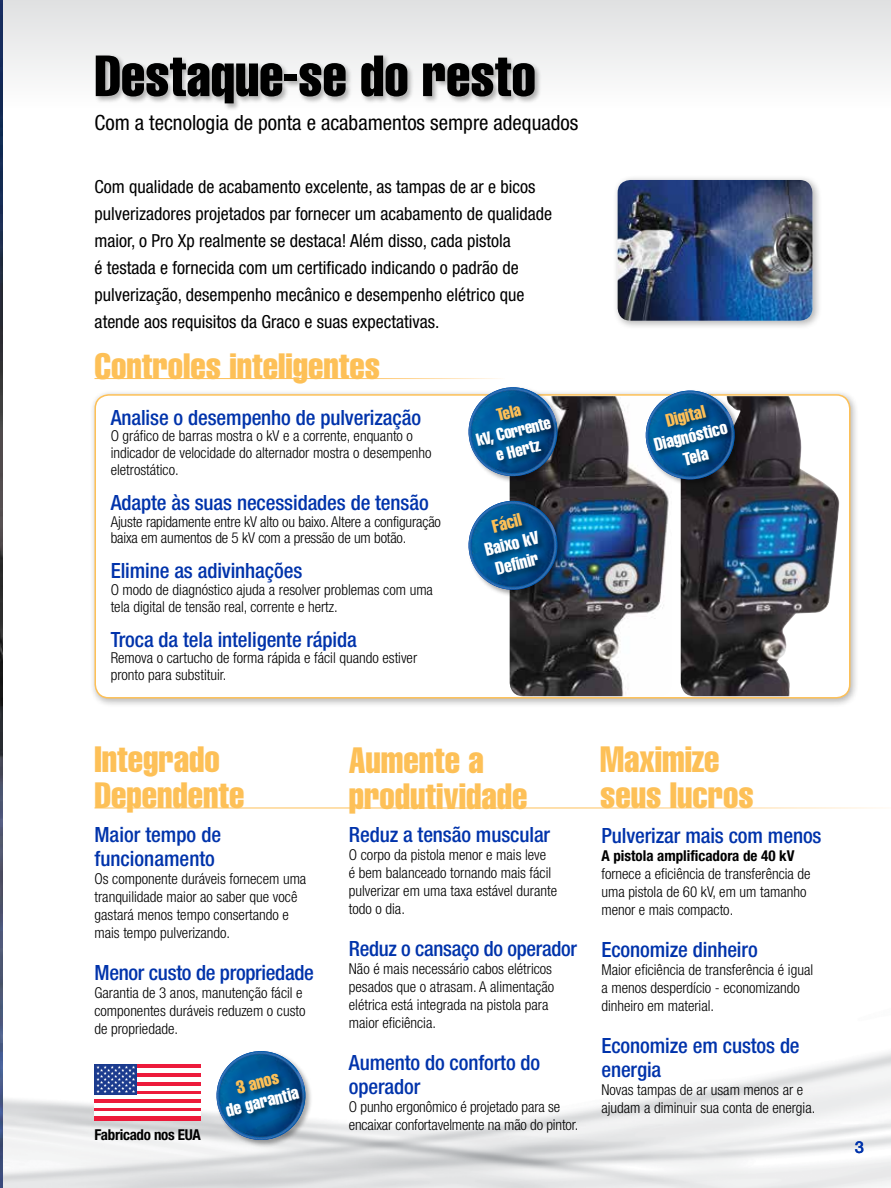
<style>
.page{position:relative;width:891px;height:1188px;background:#fff}
.page>*{position:absolute;margin:0;border:0;box-sizing:border-box;transform-origin:0 0}
.t1{font:57px "Helvetica LT Std Comp";color:#000}
.t2{font:36px/36px "Helvetica LT Std Comp";color:#fdc057}
.t3{font:500 condensed 21px/24px "Helvetica Neue LT Std";letter-spacing:-.005em;color:#0033ab}
.t4{font:condensed 21px "Helvetica Neue LT Std";color:#000}
.t5{font:condensed 18px/27px "Helvetica Neue LT Std";color:#000}
.t6{font:18px/21px "Helvetica LT Std Comp";color:#fff;text-align:center}
.t7{font:18px "Helvetica LT Std Comp";color:#fdc057}
.t8{font:17.25px/19.5px "Helvetica LT Std Comp";color:#fff;text-align:center}
.t9{font:17.25px "Helvetica LT Std Comp";color:#fdc057}
.t10{font:500 16.5px "Helvetica Neue LT Std";color:#0033ab}
.t11{font:300 condensed 15px/18px "Helvetica Neue LT Std";color:#000}
.t12{font:700 condensed 15px "Helvetica Neue LT Std";color:#000}
.t13{font:700 condensed 15px "Helvetica Neue LT Std";letter-spacing:-.02em;color:#000}
</style>
<div class="page">
<img style="left:2px;top:958px;width:889px;height:230px">
<div style="left:0;top:0;width:891px;height:108px;background:linear-gradient(to bottom,#dfe0e1,#fdfdfd)"></div>
<img style="left:0;top:0;width:2px;height:1188px">
<div style="left:90px;top:389px;width:770px;height:319px;background:#000;opacity:.3"></div>
<div style="left:95px;top:395px;width:755px;height:303px;background:#fff;border-radius:14px"></div>
<div style="left:94px;top:394px;width:756px;height:305px;border:2px solid #fdc057;border-radius:14px"></div>
<img style="left:681px;top:396px;width:160px;height:300px">
<img style="left:510px;top:396px;width:159px;height:300px">
<div style="left:215px;top:1050px;width:98px;height:98px;background:#000;opacity:.34"></div>
<svg style="left:211px;top:1045px;width:100px;height:6px"></svg>
<img style="left:211px;top:1051px;width:100px;height:95px">
<div style="left:225px;top:1073px;width:82px;height:50px;background:#000;opacity:.42"></div>
<div style="left:467px;top:500px;width:98px;height:97px;background:#000;opacity:.34"></div>
<svg style="left:467px;top:495px;width:96px;height:6px"></svg>
<img style="left:467px;top:501px;width:96px;height:95px">
<div style="left:483px;top:513px;width:63px;height:70px;background:#000;opacity:.42"></div>
<div style="left:644px;top:389px;width:98px;height:98px;background:#000;opacity:.34"></div>
<svg style="left:640px;top:389px;width:101px;height:2px"></svg>
<img style="left:640px;top:391px;width:101px;height:94px">
<div style="left:652px;top:404px;width:83px;height:69px;background:#000;opacity:.42"></div>
<div style="left:467px;top:386px;width:98px;height:98px;background:#000;opacity:.34"></div>
<svg style="left:467px;top:386px;width:96px;height:1px"></svg>
<img style="left:463px;top:387px;width:100px;height:95px">
<div style="left:474px;top:404px;width:85px;height:65px;background:#000;opacity:.42"></div>
<div style="left:95px;top:54px;width:447px;height:57px;background:#000;opacity:.3"></div>
<div style="left:94px;top:1064px;width:107px;height:5px;background:#ed1a3b"></div>
<hr style="left:94px;top:1073px;width:107px;height:4px;background:#ed1a3b">
<hr style="left:94px;top:1082px;width:107px;height:4px;background:#ed1a3b">
<div style="left:94px;top:1090px;width:107px;height:5px;background:#ed1a3b"></div>
<hr style="left:94px;top:1099px;width:107px;height:4px;background:#ed1a3b">
<div style="left:94px;top:1107px;width:107px;height:5px;background:#ed1a3b"></div>
<hr style="left:94px;top:1116px;width:107px;height:4px;background:#ed1a3b">
<hr style="left:94px;top:1069px;width:107px;height:4px;background:#fff">
<div style="left:94px;top:1077px;width:107px;height:5px;background:#fff"></div>
<hr style="left:94px;top:1086px;width:107px;height:4px;background:#fff">
<hr style="left:94px;top:1095px;width:107px;height:4px;background:#fff">
<hr style="left:94px;top:1103px;width:107px;height:4px;background:#fff">
<hr style="left:94px;top:1112px;width:107px;height:4px;background:#fff">
<div style="left:94px;top:1064px;width:43px;height:31px;background:#1b3b8e"></div>
<svg style="left:96px;top:1066px;width:39px;height:27px"></svg>
<div style="left:613px;top:175px;width:209px;height:155px;background:#000;opacity:.3"></div>
<img style="left:618px;top:180px;width:195px;height:141px">
<h1 class="t1" style="left:94px;top:40px;width:443px">Destaque-se do resto</h1>
<h3 class="t4" style="left:94px;top:111px;width:485px">Com a tecnologia de ponta e acabamentos sempre adequados</h3>
<p class="t5" style="left:94px;top:173px;width:459px">Com qualidade de acabamento excelente, as tampas de ar e bicos pulverizadores projetados par fornecer um acabamento de qualidade maior, o Pro Xp realmente se destaca! Além disso, cada pistola<br>é testada e fornecida com um certificado indicando o padrão de pulverização, desempenho mecânico e desempenho elétrico que atende aos requisitos da Graco e suas expectativas.</p>
<h2 class="t2" style="left:94px;top:347px;width:287px">Controles inteligentes</h2>
<h3 class="t3" style="left:111px;top:405px;width:312px">Analise o desempenho de pulverização</h3>
<p class="t11" style="left:111px;top:428px;width:322px;line-height:16.8px">O gráfico de barras mostra o kV e a corrente, enquanto o indicador de velocidade do alternador mostra o desempenho eletrostático.</p>
<h3 class="t3" style="left:111px;top:490px;width:320px">Adapte às suas necessidades de tensão</h3>
<p class="t11" style="left:111px;top:513px;width:332px;line-height:16.8px">Ajuste rapidamente entre kV alto ou baixo. Altere a configuração baixa em aumentos de 5 kV com a pressão de um botão.</p>
<h3 class="t3" style="left:111px;top:559px;width:193px">Elimine as adivinhações</h3>
<p class="t11" style="left:111px;top:581px;width:324px;line-height:16.8px">O modo de diagnóstico ajuda a resolver problemas com uma tela digital de tensão real, corrente e hertz.</p>
<h3 class="t3" style="left:111px;top:627px;width:248px">Troca da tela inteligente rápida</h3>
<p class="t11" style="left:111px;top:650px;width:308px;line-height:16.8px">Remova o cartucho de forma rápida e fácil quando estiver pronto para substituir.</p>
<p class="t9" style="left:495px;top:405px;width:25px;rotate:-14deg">Tela</p>
<p class="t8" style="left:474px;top:431px;width:78px;rotate:-14deg">kV, Corrente e Hertz</p>
<p class="t7" style="left:490px;top:515px;width:31px;rotate:-14deg">Fácil</p>
<p class="t6" style="left:483px;top:540px;width:57px;rotate:-14deg">Baixo kV<br>Defi nir</p>
<p class="t7" style="left:663px;top:409px;width:42px;rotate:-14deg">Digital</p>
<p class="t6" style="left:652px;top:435px;width:76px;rotate:-14deg">Diagnóstico<br>Tela</p>
<h2 class="t2" style="left:94px;top:741px;width:152px">Integrado<br>Dependente</h2>
<h3 class="t3" style="left:94px;top:822px;width:128px">Maior tempo de funcionamento</h3>
<p class="t11" style="left:94px;top:870px;width:213px">Os componente duráveis fornecem uma tranquilidade maior ao saber que você gastará menos tempo consertando e mais tempo pulverizando.</p>
<h3 class="t3" style="left:94px;top:960px;width:221px">Menor custo de propriedade</h3>
<p class="t11" style="left:94px;top:984px;width:213px">Garantia de 3 anos, manutenção fácil e componentes duráveis reduzem o custo de propriedade.</p>
<p class="t13" style="left:95px;top:1126px;width:108px">Fabricado nos EUA</p>
<p class="t7" style="left:234px;top:1077px;width:45px;rotate:-14deg">3 anos</p>
<p class="t6" style="left:224px;top:1100px;width:76px;rotate:-14deg">de garantia</p>
<h2 class="t2" style="left:349px;top:742px;width:180px">Aumente a produtividade</h2>
<h3 class="t3" style="left:349px;top:822px;width:203px">Reduz a tensão muscular</h3>
<p class="t11" style="left:349px;top:846px;width:210px">O corpo da pistola menor e mais leve<br>é bem balanceado tornando mais fácil pulverizar em uma taxa estável durante todo o dia.</p>
<h3 class="t3" style="left:349px;top:936px;width:230px">Reduz o cansaço do operador</h3>
<p class="t11" style="left:349px;top:960px;width:207px">Não é mais necessário cabos elétricos pesados que o atrasam. A alimentação elétrica está integrada na pistola para maior eficiência.</p>
<h3 class="t3" style="left:349px;top:1050px;width:193px">Aumento do conforto do operador</h3>
<p class="t11" style="left:349px;top:1098px;width:231px">O punho ergonômico é projetado para se encaixar confortavelmente na mão do pintor.</p>
<h2 class="t2" style="left:600px;top:741px;width:155px">Maximize seus lucros</h2>
<h3 class="t3" style="left:601px;top:823px;width:222px">Pulverizar mais com menos</h3>
<p class="t12" style="left:601px;top:847px;width:195px">A pistola amplificadora de 40 kV</p>
<p class="t11" style="left:601px;top:865px;width:211px">fornece a eficiência de transferência de uma pistola de 60 kV, em um tamanho menor e mais compacto.</p>
<h3 class="t3" style="left:601px;top:937px;width:158px">Economize dinheiro</h3>
<p class="t11" style="left:601px;top:961px;width:213px">Maior eficiência de transferência é igual a menos desperdício - economizando dinheiro em material.</p>
<h3 class="t3" style="left:601px;top:1033px;width:200px">Economize em custos de energia</h3>
<p class="t11" style="left:601px;top:1081px;width:215px">Novas tampas de ar usam menos ar e ajudam a diminuir sua conta de energia.</p>
<p class="t10" style="left:855px;top:1137px;width:11px">3</p>
</div>
